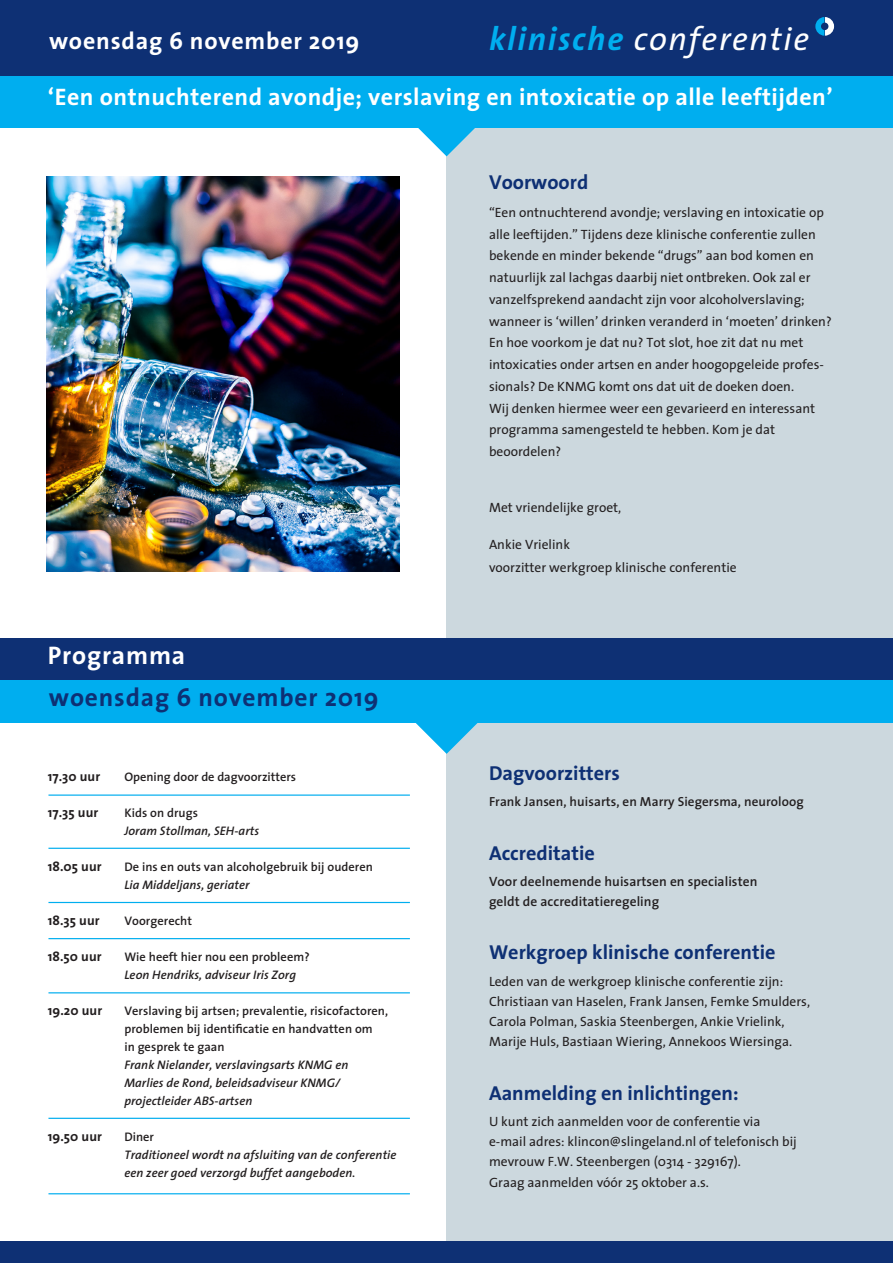
<style>
.page{position:relative;width:893px;height:1263px;background:#fff}
.page>*{position:absolute;margin:0;border:0;box-sizing:border-box;transform-origin:0 0}
.Normaal{font:italic 33px "The Sans";letter-spacing:.05em;color:#fff}
.Normaal-2{font:700 25.5px "The Sans";letter-spacing:.035em;color:#0e3074}
.Normaal-3{font:700 25.5px "The Sans";letter-spacing:.035em;color:#fff}
.Normaal-4{font:700 24px "The Sans";letter-spacing:.02em;color:#fff}
.Normaal-5{font:700 20.25px "The Sans";color:#0e3074}
.Normaal-6{font:13.5px/21.8px "The Sans";color:#231f20}
.Normaal-7{font:600 13.5px "The Sans";letter-spacing:.005em;color:#231f20}
.Normaal-8{font:700 13.5px "The Sans";letter-spacing:.005em;color:#231f20}
.Normaal-9{font:600 13.2px "The Sans";letter-spacing:.005em;color:#231f20}
.Normaal-10{font:italic 600 12.45px "The Sans";letter-spacing:.005em;color:#231f20}
.Normaal-11{font:600 12.45px "The Sans";letter-spacing:.005em;color:#231f20}
.s1{font-weight:700;color:#00aeef}
</style>
<div class="page">
<div style="left:447px;top:119px;width:446px;height:519px;background:#ccd8de"></div>
<div style="left:0;top:0;width:893px;height:77px;background:#0e3074"></div>
<svg style="left:418px;top:128px;width:57px;height:28px"></svg>
<svg style="left:815px;top:17px;width:19px;height:19px"></svg>
<div style="left:0;top:77px;width:893px;height:51px;background:#00aeef"></div>
<div style="left:0;top:638px;width:893px;height:42px;background:#0e3074"></div>
<div style="left:446px;top:723px;width:447px;height:540px;background:#ccd8de"></div>
<div style="left:0;top:680px;width:893px;height:43px;background:#00aeef"></div>
<svg style="left:416px;top:723px;width:62px;height:31px"></svg>
<hr style="left:48px;top:848px;width:362px;height:1px;background:#00aeef">
<hr style="left:48px;top:794px;width:362px;height:2px;background:#00aeef">
<hr style="left:48px;top:902px;width:362px;height:1px;background:#00aeef">
<hr style="left:48px;top:938px;width:362px;height:1px;background:#00aeef">
<hr style="left:48px;top:992px;width:362px;height:1px;background:#00aeef">
<hr style="left:48px;top:1118px;width:362px;height:1px;background:#00aeef">
<hr style="left:48px;top:1193px;width:362px;height:1px;background:#00aeef">
<div style="left:0;top:1242px;width:893px;height:21px;background:#0e3074"></div>
<img style="left:47px;top:176px;width:353px;height:396px">
<p class="Normaal" style="left:489px;top:12px;width:322px"><span class="s1">klinische</span> conferentie</p>
<p class="Normaal-4" style="left:48px;top:77px;width:786px">‘Een ontnuchterend avondje; verslaving en intoxicatie op alle leeftijden’</p>
<p class="Normaal-4" style="left:49px;top:21px;width:312px">woensdag 6 november 2019</p>
<p class="Normaal-5" style="left:489px;top:165px;width:101px">Voorwoord</p>
<p class="Normaal-6" style="left:489px;top:201px;width:336px">“Een ontnuchterend avondje; verslaving en intoxicatie op alle leeftijden.” Tijdens deze klinische conferentie zullen</p>
<p class="Normaal-6" style="left:489px;top:244px;width:326px">bekende en minder bekende “drugs” aan bod komen en</p>
<p class="Normaal-6" style="left:489px;top:266px;width:323px">natuurlijk zal lachgas daarbij niet ontbreken. Ook zal er</p>
<p class="Normaal-6" style="left:489px;top:288px;width:317px">vanzelfsprekend aandacht zijn voor alcoholverslaving;</p>
<p class="Normaal-6" style="left:489px;top:310px;width:344px">wanneer is ‘willen’ drinken veranderd in ‘moeten’ drinken?<br>En hoe voorkom je dat nu? Tot slot, hoe zit dat nu met</p>
<p class="Normaal-6" style="left:489px;top:353px;width:336px">intoxicaties onder artsen en ander hoogopgeleide profes-</p>
<p class="Normaal-6" style="left:489px;top:375px;width:307px">sionals? De KNMG komt ons dat uit de doeken doen.</p>
<p class="Normaal-6" style="left:489px;top:397px;width:328px">Wij denken hiermee weer een gevarieerd en interessant</p>
<p class="Normaal-6" style="left:489px;top:418px;width:288px">programma samengesteld te hebben. Kom je dat</p>
<p class="Normaal-6" style="left:489px;top:440px;width:74px">beoordelen?</p>
<p class="Normaal-3" style="left:48px;top:634px;width:139px">Programma</p>
<p class="Normaal-2" style="left:49px;top:676px;width:331px">woensdag 6 november 2019</p>
<p class="Normaal-8" style="left:48px;top:765px;width:54px">17.30 uur</p>
<p class="Normaal-11" style="left:124px;top:766px;width:173px">Opening door de dagvoorzitters</p>
<p class="Normaal-8" style="left:48px;top:801px;width:52px">17.35 uur</p>
<p class="Normaal-11" style="left:124px;top:802px;width:75px">Kids on drugs</p>
<p class="Normaal-10" style="left:124px;top:820px;width:136px">Joram Stollman, SEH-arts</p>
<p class="Normaal-8" style="left:48px;top:855px;width:55px">18.05 uur</p>
<p class="Normaal-11" style="left:124px;top:856px;width:250px">De ins en outs van alcoholgebruik bij ouderen</p>
<p class="Normaal-10" style="left:124px;top:874px;width:127px">Lia Middeljans, geriater</p>
<p class="Normaal-8" style="left:48px;top:909px;width:53px">18.35 uur</p>
<p class="Normaal-11" style="left:124px;top:910px;width:69px">Voorgerecht</p>
<p class="Normaal-8" style="left:48px;top:945px;width:55px">18.50 uur</p>
<p class="Normaal-11" style="left:124px;top:946px;width:187px">Wie heeft hier nou een probleem?</p>
<p class="Normaal-10" style="left:124px;top:964px;width:173px">Leon Hendriks, adviseur Iris Zorg</p>
<p class="Normaal-8" style="left:48px;top:999px;width:56px">19.20 uur</p>
<p class="Normaal-11" style="left:124px;top:1000px;width:265px">Verslaving bij artsen; prevalentie, risicofactoren,</p>
<p class="Normaal-11" style="left:124px;top:1018px;width:250px">problemen bij identificatie en handvatten om</p>
<p class="Normaal-11" style="left:124px;top:1036px;width:102px">in gesprek te gaan</p>
<p class="Normaal-10" style="left:124px;top:1054px;width:225px">Frank Nielander, verslavingsarts KNMG en</p>
<p class="Normaal-10" style="left:124px;top:1072px;width:217px">Marlies de Rond, beleidsadviseur KNMG/</p>
<p class="Normaal-10" style="left:124px;top:1090px;width:129px">projectleider ABS-artsen</p>
<p class="Normaal-8" style="left:48px;top:1125px;width:56px">19.50 uur</p>
<p class="Normaal-11" style="left:124px;top:1126px;width:31px">Diner</p>
<p class="Normaal-10" style="left:124px;top:1144px;width:274px">Traditioneel wordt na afsluiting van de conferentie</p>
<p class="Normaal-10" style="left:124px;top:1162px;width:233px">een zeer goed verzorgd buffet aangeboden.</p>
<p class="Normaal-6" style="left:489px;top:496px;width:134px">Met vriendelijke groet,</p>
<p class="Normaal-6" style="left:489px;top:533px;width:82px">Ankie Vrielink</p>
<p class="Normaal-6" style="left:489px;top:556px;width:249px">voorzitter werkgroep klinische conferentie</p>
<p class="Normaal-5" style="left:489px;top:756px;width:132px">Dagvoorzitters</p>
<p class="Normaal-9" style="left:489px;top:791px;width:316px">Frank Jansen, huisarts, en Marry Siegersma, neuroloog</p>
<p class="Normaal-5" style="left:489px;top:836px;width:107px">Accreditatie</p>
<p class="Normaal-7" style="left:489px;top:870px;width:270px">Voor deelnemende huisartsen en specialisten</p>
<p class="Normaal-7" style="left:489px;top:890px;width:172px">geldt de accreditatieregeling</p>
<p class="Normaal-5" style="left:489px;top:935px;width:288px">Werkgroep klinische conferentie</p>
<p class="Normaal-6" style="left:489px;top:970px;width:296px">Leden van de werkgroep klinische conferentie zijn:</p>
<p class="Normaal-6" style="left:489px;top:990px;width:323px">Christiaan van Haselen, Frank Jansen, Femke Smulders,</p>
<p class="Normaal-6" style="left:489px;top:1010px;width:297px">Carola Polman, Saskia Steenbergen, Ankie Vrielink,</p>
<p class="Normaal-6" style="left:489px;top:1030px;width:305px">Marije Huls, Bastiaan Wiering, Annekoos Wiersinga.</p>
<p class="Normaal-5" style="left:489px;top:1076px;width:251px">Aanmelding en inlichtingen:</p>
<p class="Normaal-6" style="left:489px;top:1110px;width:273px">U kunt zich aanmelden voor de conferentie via</p>
<p class="Normaal-6" style="left:489px;top:1130px;width:309px">e-mail adres: klincon@slingeland.nl of telefonisch bij</p>
<p class="Normaal-6" style="left:489px;top:1150px;width:253px">mevrouw F.W. Steenbergen (0314 - 329167).</p>
<p class="Normaal-6" style="left:489px;top:1171px;width:221px">Graag aanmelden vóór 25 oktober a.s.</p>
</div>
